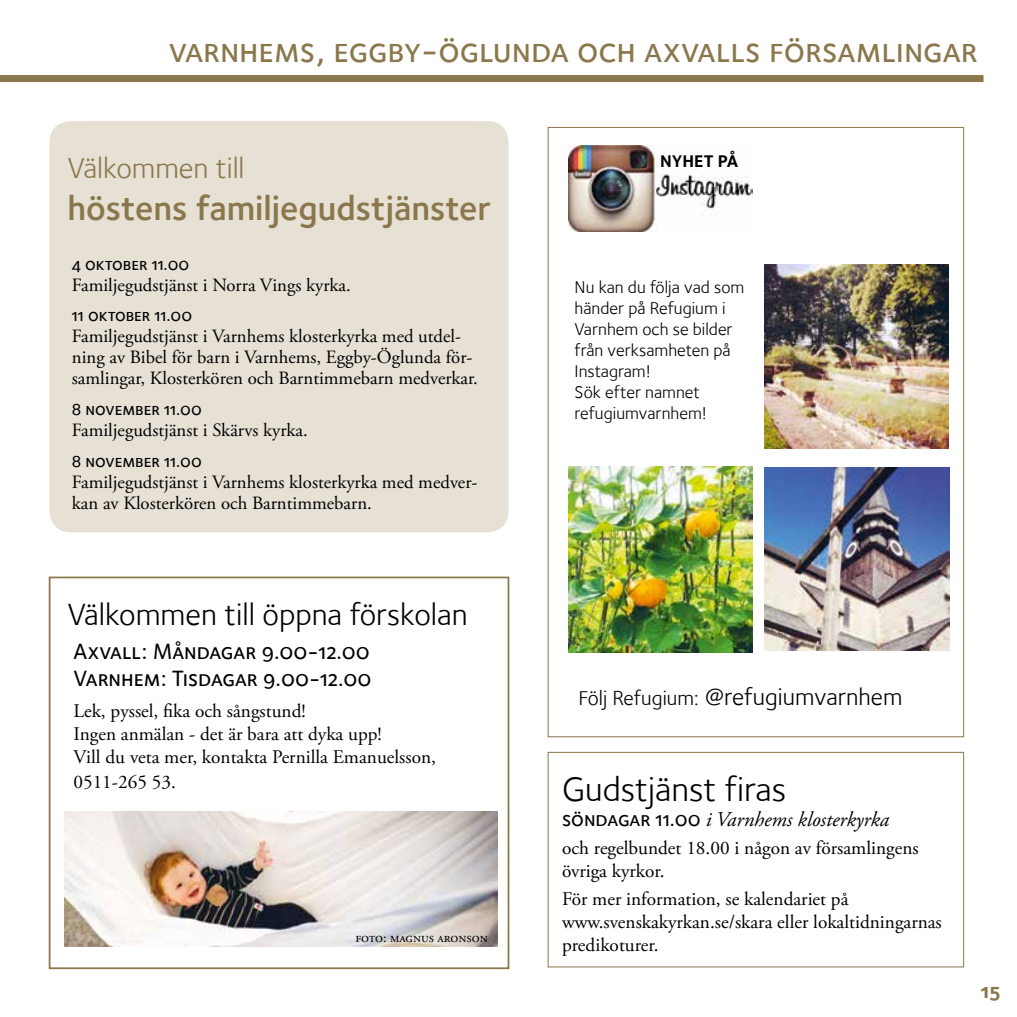
<style>
.page{position:relative;width:1017px;height:1017px;background:#fff}
.page>*{position:absolute;margin:0;border:0;box-sizing:border-box;transform-origin:0 0}
.t1{font:35px "Foundry Sterling Medium Expert";color:#8a784c}
.t2{font:600 35px "Foundry Sterling";color:#8a784c}
.t3{font:35px "Foundry Sterling";color:#000}
.t4{font:31.5px "Foundry Sterling";color:#000}
.t5{font:29.75px "Foundry Sterling";color:#8a784c}
.t6{font:24.5px "Foundry Sterling";color:#000}
.t7{font:22.75px/27.3px "Foundry Sterling Medium Expert";color:#000}
.t8{font:italic 21px "Adobe Garamond Pro";color:#000}
.t9{font:21px "Foundry Sterling Bold Expert";color:#8a784c}
.t10{font:19.25px/23.1px "Adobe Garamond Pro";letter-spacing:-.01em;color:#000}
.t11{font:18.72px/21px "Adobe Garamond Pro";letter-spacing:-.02em;color:#000}
.t12{font:17.5px/21px "Foundry Sterling";color:#000}
.t13{font:17.5px "Foundry Sterling Medium Expert";color:#000}
.t14{font:700 17.5px "Foundry Sterling";color:#000}
.t15{font:14px "Adobe Garamond Pro";color:#000}
.s1{font-size:21px}
.s2{font-family:"Foundry Sterling Medium Expert";font-style:normal}
</style>
<div class="page">
<div style="left:49px;top:577px;width:460px;height:392px;border:2px solid #8a784c"></div>
<div style="left:50px;top:121px;width:458px;height:411px;background:#e6e0d5;border-radius:21px"></div>
<div style="left:0;top:75px;width:983px;height:7px;background:#8a784c"></div>
<img style="left:568px;top:146px;width:184px;height:85px">
<div style="left:548px;top:752px;width:416px;height:215px;border:1px solid #8a784c"></div>
<img style="left:65px;top:811px;width:432px;height:136px">
<img style="left:765px;top:467px;width:184px;height:184px">
<img style="left:765px;top:265px;width:184px;height:183px">
<img style="left:568px;top:466px;width:184px;height:186px">
<h1 class="t1" style="left:169px;top:30px;width:810px">varnhems, eggby-öglunda och axvalls församlingar</h1>
<h3 class="t5" style="left:67px;top:151px;width:179px">Välkommen till</h3>
<h1 class="t2" style="left:67px;top:188px;width:426px">höstens familjegudstjänster</h1>
<p class="t13" style="left:72px;top:253px;width:119px">4 oktober 11.00</p>
<p class="t11" style="left:72px;top:275px;width:280px">Familjegudstjänst i Norra Vings kyrka.</p>
<p class="t13" style="left:72px;top:305px;width:122px">11 oktober 11.00</p>
<p class="t11" style="left:72px;top:327px;width:408px">Familjegudstjänst i Varnhems klosterkyrka med utdel&shy;ning av Bibel för barn i Varnhems, Eggby-Öglunda för&shy;samlingar, Klosterkören och Barntimmebarn medverkar.</p>
<p class="t13" style="left:72px;top:399px;width:131px">8 november 11.00</p>
<p class="t11" style="left:72px;top:421px;width:237px">Familjegudstjänst i Skärvs kyrka.</p>
<p class="t13" style="left:72px;top:451px;width:131px">8 november 11.00</p>
<p class="t11" style="left:72px;top:473px;width:407px">Familjegudstjänst i Varnhems klosterkyrka med medver&shy;kan av Klosterkören och Barntimmebarn.</p>
<h2 class="t4" style="left:67px;top:596px;width:402px">Välkommen till öppna förskolan</h2>
<p class="t7" style="left:73px;top:637px;width:300px">Axvall: Måndagar 9.00-12.00<br>Varnhem: Tisdagar 9.00-12.00</p>
<p class="t10" style="left:73px;top:700px;width:364px">Lek, pyssel, fika och sångstund!<br>Ingen anmälan - det är bara att dyka upp!<br>Vill du veta mer, kontakta Pernilla Emanuelsson,</p>
<p class="t10" style="left:73px;top:771px;width:104px">0511-265 53.</p>
<p class="t15" style="left:355px;top:929px;width:134px">foto: magnus aronson</p>
<p class="t14" style="left:660px;top:149px;width:80px">NYHET PÅ</p>
<p class="t12" style="left:575px;top:277px;width:171px">Nu kan du följa vad som händer på Refugium i<br>Varnhem och se bilder från verksamheten på<br>Instagram!<br>Sök efter namnet refugiumvarnhem!</p>
<h3 class="t6" style="left:578px;top:682px;width:325px"><span class="s1">Följ Refugium:</span> @refugiumvarnhem</h3>
<h1 class="t3" style="left:562px;top:769px;width:226px">Gudstjänst firas</h1>
<p class="t8" style="left:562px;top:807px;width:329px"><span class="s2">söndagar 11.00</span> i Varnhems klosterkyrka</p>
<p class="t10" style="left:562px;top:837px;width:358px">och regelbundet 18.00 i någon av församlingens övriga kyrkor.</p>
<p class="t10" style="left:562px;top:888px;width:381px">För mer information, se kalendariet på www.svenskakyrkan.se/skara eller lokaltidningarnas predikoturer.</p>
<p class="t9" style="left:980px;top:976px;width:21px">15</p>
</div>
